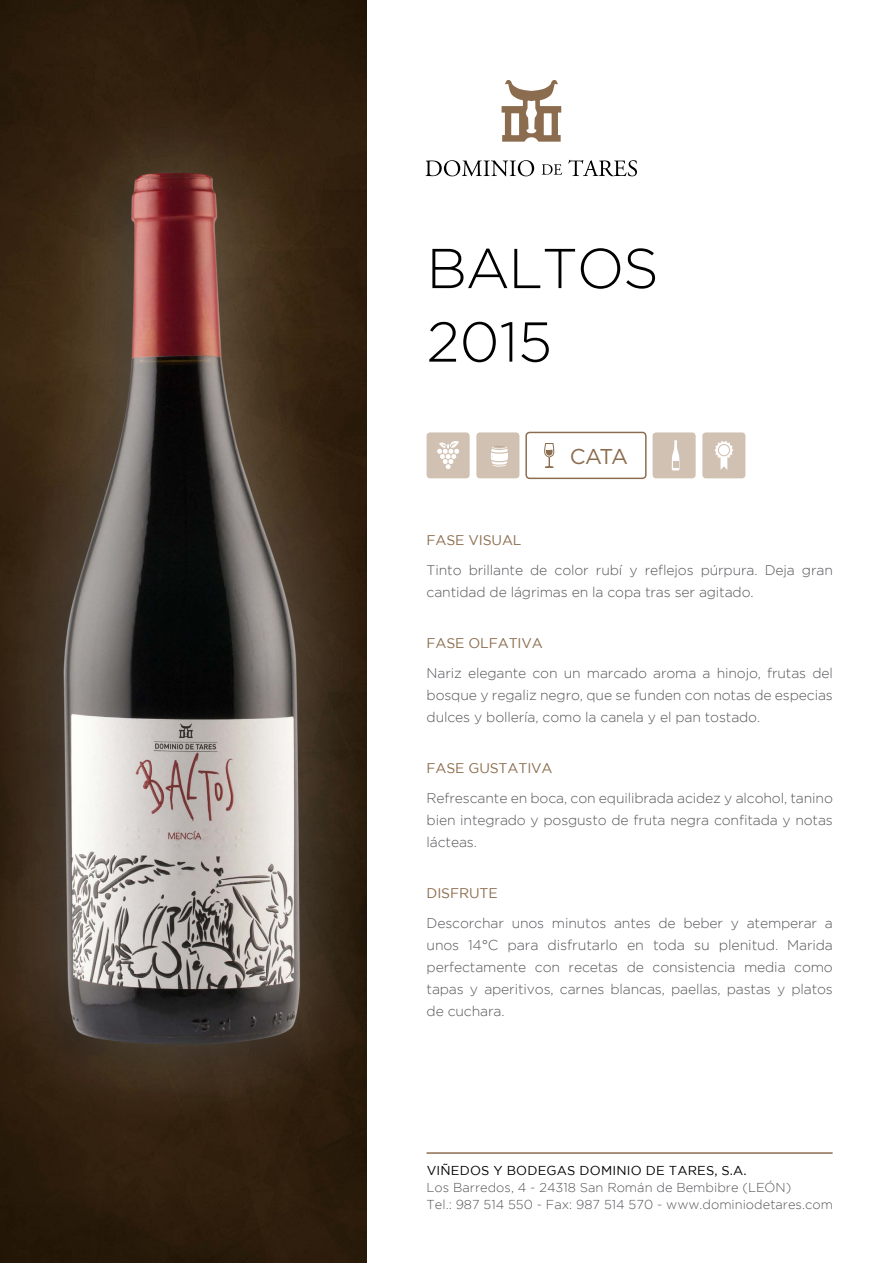
<style>
.page{position:relative;width:893px;height:1263px;background:#fff}
.page>*{position:absolute;margin:0;border:0;box-sizing:border-box;transform-origin:0 0}
.t1{font:300 56.1px/73.5px "Gotham";letter-spacing:-.025em;color:#000}
.t2{font:21.45px "Gotham";color:#8b6c4e}
.t3{font:300 14.25px "Gotham";letter-spacing:-.01em;color:#56565a}
.t4{font:300 13.95px/22px "Gotham";letter-spacing:-.01em;color:#56565a;text-align:justify}
.t5{font:13.95px "Gotham";letter-spacing:-.01em;color:#8b6c4e}
.t6{font:300 12.9px/17.2px "Gotham";color:#56565a}
.t7{font:12.9px "Gotham";letter-spacing:.015em;color:#000}
.s1{font-size:13.95px}
</style>
<div class="page">
<div style="left:0;top:0;width:366px;height:1263px;background:#2d1c0c"></div>
<div style="left:702px;top:432px;width:43px;height:46px;background:#d1c1b2;border-radius:3px"></div>
<div style="left:653px;top:432px;width:43px;height:46px;background:#d1c1b2;border-radius:3px"></div>
<div style="left:525px;top:432px;width:122px;height:47px;border:1px solid #8b6c4e;border-radius:3px"></div>
<div style="left:427px;top:432px;width:43px;height:46px;background:#d1c1b2;border-radius:3px"></div>
<svg style="left:437px;top:441px;width:22px;height:28px"></svg>
<svg style="left:544px;top:443px;width:11px;height:25px"></svg>
<svg style="left:672px;top:440px;width:7px;height:30px"></svg>
<svg style="left:714px;top:441px;width:19px;height:29px"></svg>
<div style="left:718px;top:444px;width:12px;height:12px;border:1px solid #d1c1b2;border-radius:50%"></div>
<hr style="left:427px;top:1152px;width:405px;height:2px;background:#8b6c4e">
<div style="left:476px;top:432px;width:43px;height:46px;background:#d1c1b2;border-radius:3px"></div>
<svg style="left:491px;top:446px;width:17px;height:21px"></svg>
<svg style="left:425px;top:160px;width:109px;height:16px"></svg>
<svg style="left:542px;top:164px;width:20px;height:11px"></svg>
<svg style="left:568px;top:160px;width:69px;height:16px"></svg>
<svg style="left:502px;top:80px;width:59px;height:62px"></svg>
<div style="left:0;top:79px;width:396px;height:1061px;background:#fff;opacity:.3"></div>
<img style="left:48px;top:167px;width:270px;height:885px">
<h1 class="t1" style="left:427px;top:231px;width:234px">BALTOS<br>2015</h1>
<h2 class="t2" style="left:570px;top:445px;width:60px">CATA</h2>
<p class="t5" style="left:427px;top:533px;width:97px">FASE VISUAL</p>
<p class="t4" style="left:427px;top:559px;width:408px">Tinto brillante de color rubí y reflejos púrpura. Deja gran cantidad de lágrimas en la copa tras ser agitado.</p>
<p class="t5" style="left:427px;top:636px;width:118px">FASE OLFATIVA</p>
<p class="t4" style="left:427px;top:662px;width:408px">Nariz elegante con un marcado aroma a hinojo, frutas del bosque y regaliz negro, que se funden con notas de especias dulces y bollería, como la canela y el pan tostado.</p>
<p class="t5" style="left:427px;top:761px;width:128px">FASE GUSTATIVA</p>
<p class="t4" style="left:427px;top:787px;width:408px">Refrescante en boca, con equilibrada acidez y alcohol, tanino bien integrado y posgusto de fruta negra confitada y notas lácteas.</p>
<p class="t5" style="left:427px;top:886px;width:73px">DISFRUTE</p>
<p class="t4" style="left:427px;top:911px;width:408px">Descorchar unos minutos antes de beber y atemperar a</p>
<p class="t3" style="left:427px;top:937px;width:408px"><span class="s1">unos 14</span>°C para disfrutarlo en toda su plenitud<span class="s1">. Marida</span></p>
<p class="t4" style="left:427px;top:956px;width:408px">perfectamente con recetas de consistencia media como tapas y aperitivos, carnes blancas, paellas, pastas y platos de cuchara.</p>
<p class="t7" style="left:427px;top:1163px;width:321px">VIÑEDOS Y BODEGAS DOMINIO DE TARES, S.A.</p>
<p class="t6" style="left:427px;top:1178px;width:408px">Los Barredos, 4 - 24318 San Román de Bembibre (LEÓN)<br>Tel.: 987 514 550 - Fax: 987 514 570 - www.dominiodetares.com</p>
</div>
